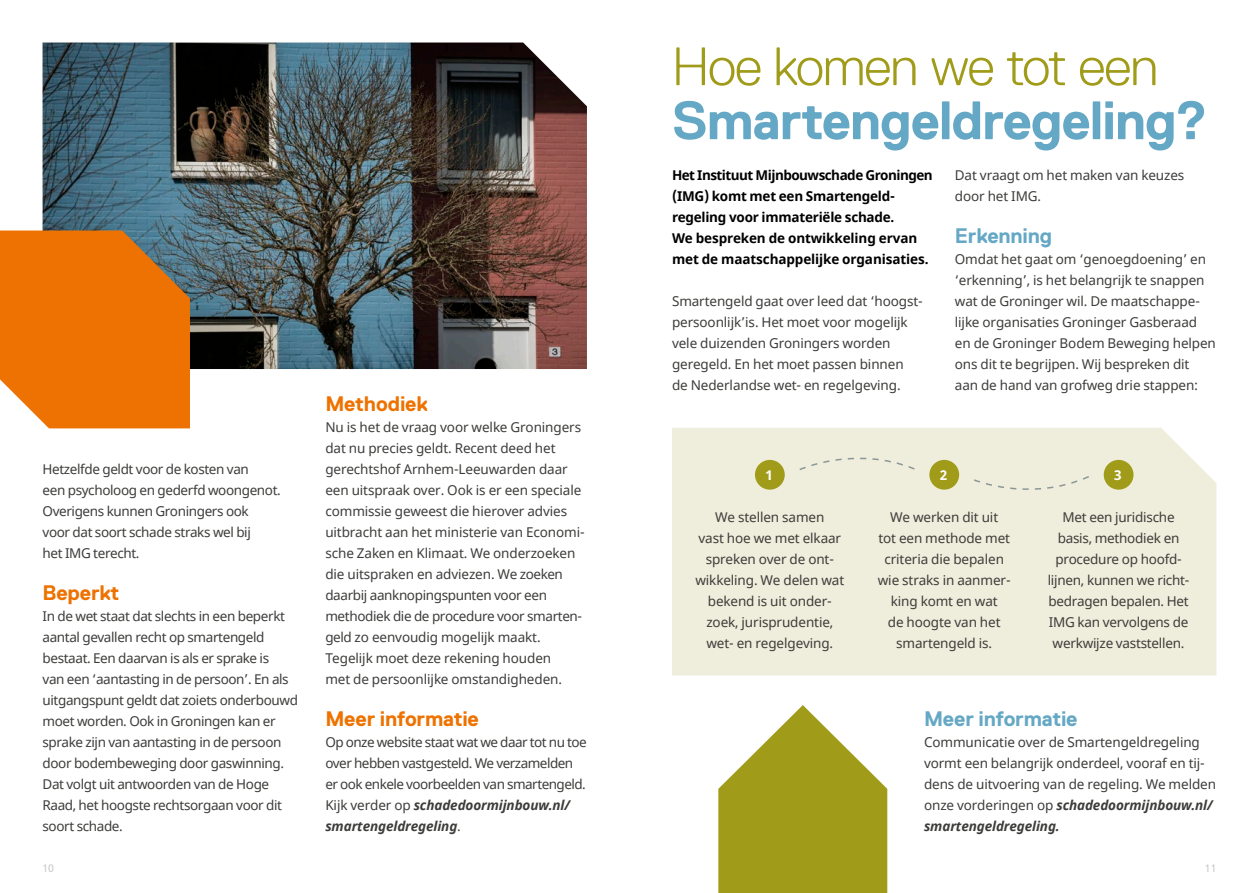
<style>
.page{position:relative;width:1259px;height:893px;background:#fff}
.page>*{position:absolute;margin:0;border:0;box-sizing:border-box;transform-origin:0 0}
.t1{font:700 54px "Replica";letter-spacing:-.02em;color:#65a8c5}
.t2{font:300 54px "Replica";letter-spacing:-.025em;color:#a09b19}
.t3{font:700 21px "Replica";letter-spacing:-.01em;color:#ed7201}
.t4{font:700 21px "Replica";letter-spacing:-.01em;color:#65a8c5}
.t5{font:13.5px/21px "Noto Sans";letter-spacing:-.01em;color:#3c3c3a}
.t6{font:13.5px/21px "Noto Sans";letter-spacing:-.03em;color:#3c3c3a}
.t7{font:13.5px/21px "Noto Sans";letter-spacing:-.04em;color:#3c3c3a}
.t8{font:700 13.5px/21px "Noto Sans";letter-spacing:-.02em;color:#000}
.t9{font:700 13.5px "Noto Sans";color:#fff}
.t10{font:10.5px "Noto Sans";color:#c5c5c5}
.s1{font-weight:700;font-style:italic}
</style>
<div class="page">
<svg style="left:718px;top:705px;width:169px;height:188px"></svg>
<img style="left:43px;top:43px;width:544px;height:326px">
<svg style="left:0;top:231px;width:190px;height:197px;background:#e47611"></svg>
<div style="left:672px;top:428px;width:544px;height:247px;background:#efeddb"></div>
<div style="left:972px;top:475px;width:118px;height:28px;background:#efeddb"></div>
<div style="left:798px;top:445px;width:118px;height:26px;background:#efeddb"></div>
<div style="left:755px;top:460px;width:29px;height:30px;background:#a09b19;border-radius:50%"></div>
<div style="left:929px;top:460px;width:30px;height:30px;background:#a09b19;border-radius:50%"></div>
<div style="left:1103px;top:460px;width:30px;height:30px;background:#a09b19;border-radius:50%"></div>
<h1 class="t2" style="left:672px;top:37px;width:487px">Hoe komen we tot een</h1>
<h1 class="t1" style="left:672px;top:91px;width:538px">Smartengeldregeling?</h1>
<p class="t6" style="left:43px;top:459px;width:240px">Hetzelfde geldt voor de kosten van<br>een psycholoog en gederfd woongenot.<br>Overigens kunnen Groningers ook<br>voor dat soort schade straks wel bij<br>het IMG terecht.</p>
<h2 class="t3" style="left:43px;top:581px;width:78px">Beperkt</h2>
<p class="t6" style="left:43px;top:606px;width:257px">In de wet staat dat slechts in een beperkt aantal gevallen recht op smartengeld bestaat. Een daarvan is als er sprake is<br>van een ‘aantasting in de persoon’. En als uitgangspunt geldt dat zoiets onderbouwd moet worden. Ook in Groningen kan er sprake zijn van aantasting in de persoon door bodembeweging door gaswinning.<br>Dat volgt uit antwoorden van de Hoge Raad, het hoogste rechtsorgaan voor dit soort schade.</p>
<h2 class="t3" style="left:325px;top:392px;width:104px">Methodiek</h2>
<p class="t5" style="left:325px;top:417px;width:261px">Nu is het de vraag voor welke Groningers dat nu precies geldt. Recent deed het gerechtshof Arnhem-Leeuwarden daar een uitspraak over. Ook is er een speciale commissie geweest die hierover advies uitbracht aan het ministerie van Economi&shy;sche Zaken en Klimaat. We onderzoeken die uitspraken en adviezen. We zoeken daarbij aanknopingspunten voor een methodiek die de procedure voor smarten&shy;geld zo eenvoudig mogelijk maakt.<br>Tegelijk moet deze rekening houden<br>met de persoonlijke omstandigheden.</p>
<h2 class="t3" style="left:325px;top:707px;width:155px">Meer informatie</h2>
<p class="t7" style="left:325px;top:732px;width:263px">Op onze website staat wat we daar tot nu toe over hebben vastgesteld. We verzamelden er ook enkele voorbeelden van smartengeld.<br>Kijk verder op <span class="s1">schadedoormijnbouw.nl/ smartengeldregeling</span>.</p>
<p class="t8" style="left:672px;top:165px;width:262px">Het Instituut Mijnbouwschade Groningen (IMG) komt met een Smartengeld&shy;regeling voor immateriële schade.<br>We bespreken de ontwikkeling ervan met de maatschappelijke organisaties.</p>
<p class="t5" style="left:672px;top:291px;width:251px">Smartengeld gaat over leed dat ‘hoogst&shy;persoonlijk’is. Het moet voor mogelijk vele duizenden Groningers worden geregeld. En het moet passen binnen de Nederlandse wet- en regelgeving.</p>
<p class="t5" style="left:955px;top:165px;width:231px">Dat vraagt om het maken van keuzes door het IMG.</p>
<h2 class="t4" style="left:955px;top:224px;width:99px">Erkenning</h2>
<p class="t5" style="left:955px;top:249px;width:262px">Omdat het gaat om ‘genoegdoening’ en ‘erkenning’, is het belangrijk te snappen wat de Groninger wil. De maatschappe&shy;lijke organisaties Groninger Gasberaad en de Groninger Bodem Beweging helpen ons dit te begrijpen. Wij bespreken dit aan de hand van grofweg drie stappen:</p>
<p class="t9" style="left:765px;top:466px;width:9px">1</p>
<p class="t9" style="left:940px;top:466px;width:9px">2</p>
<p class="t9" style="left:1114px;top:466px;width:9px">3</p>
<p class="t5" style="left:695px;top:507px;width:150px;text-align:center">We stellen samen<br>vast hoe we met elkaar spreken over de ont&shy;wikkeling. We delen wat bekend is uit onder&shy;zoek, jurisprudentie, wet- en regelgeving.</p>
<p class="t5" style="left:878px;top:507px;width:134px;text-align:center">We werken dit uit<br>tot een methode met criteria die bepalen wie straks in aanmer&shy;king komt en wat<br>de hoogte van het smartengeld is.</p>
<p class="t5" style="left:1047px;top:507px;width:143px;text-align:center">Met een juridische basis, methodiek en procedure op hoofd&shy;lijnen, kunnen we richt&shy;bedragen bepalen. Het<br>IMG kan vervolgens de werkwijze vaststellen.</p>
<h2 class="t4" style="left:924px;top:707px;width:155px">Meer informatie</h2>
<p class="t5" style="left:924px;top:732px;width:293px">Communicatie over de Smartengeldregeling vormt een belangrijk onderdeel, vooraf en tij&shy;dens de uitvoering van de regeling. We melden onze vorderingen op <span class="s1">schadedoormijnbouw.nl/ smartengeldregeling.</span></p>
<p class="t10" style="left:43px;top:861px;width:13px">10</p>
<p class="t10" style="left:1205px;top:861px;width:13px">11</p>
</div>
